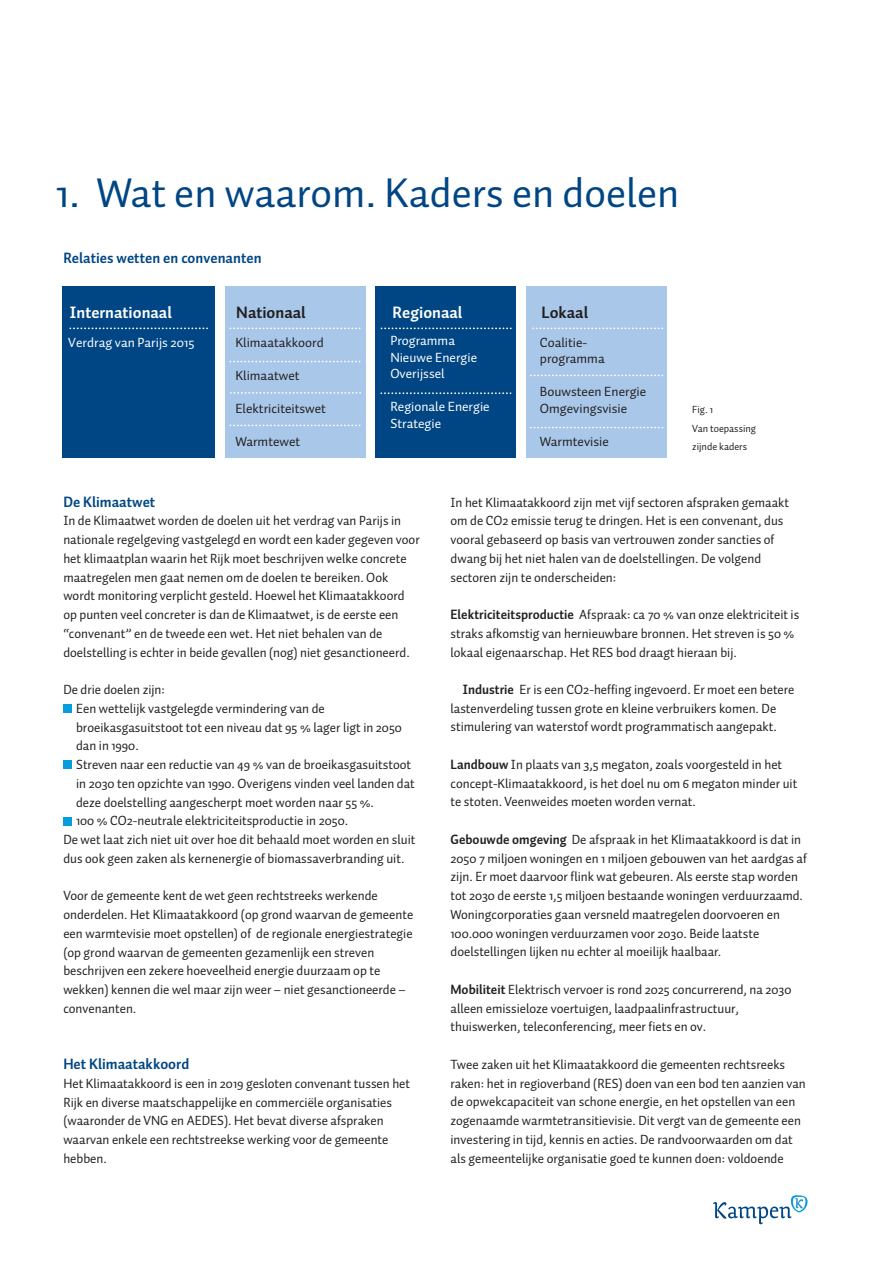
<style>
.page{position:relative;width:893px;height:1263px;background:#fff}
.page>*{position:absolute;margin:0;border:0;box-sizing:border-box;transform-origin:0 0}
.t1{font:42px "Auto Pro";color:#004684}
.t2{font:700 16.5px "Auto Pro";color:#fff}
.t3{font:700 16.5px "Auto Pro";color:#231f20}
.t4{font:700 15px "Auto Pro";color:#004684}
.t5{font:13.5px/18.8px "Auto Pro";color:#231f20}
.t6{font:13.5px/16.5px "Auto Pro";color:#fff}
.t7{font:10.5px/18.8px "Auto Pro";color:#231f20}
.s1{font-weight:700}
</style>
<div class="page">
<div style="left:63px;top:704px;width:9px;height:9px;background:#069ddc"></div>
<div style="left:63px;top:761px;width:9px;height:8px;background:#069ddc"></div>
<div style="left:63px;top:817px;width:9px;height:8px;background:#069ddc"></div>
<svg style="left:713px;top:1195px;width:95px;height:29px"></svg>
<div style="left:527px;top:287px;width:140px;height:171px;background:#a9c8e9"></div>
<div style="left:225px;top:287px;width:140px;height:171px;background:#a9c8e9"></div>
<div style="left:62px;top:286px;width:152px;height:171px;background:#004684"></div>
<div style="left:376px;top:287px;width:140px;height:171px;background:#004684"></div>
<svg style="left:230px;top:361px;width:131px;height:1px"></svg>
<svg style="left:230px;top:424px;width:131px;height:2px"></svg>
<svg style="left:531px;top:375px;width:132px;height:1px"></svg>
<svg style="left:531px;top:427px;width:132px;height:1px"></svg>
<svg style="left:533px;top:327px;width:130px;height:2px"></svg>
<svg style="left:230px;top:327px;width:131px;height:2px"></svg>
<svg style="left:70px;top:327px;width:138px;height:2px"></svg>
<svg style="left:381px;top:327px;width:131px;height:2px"></svg>
<svg style="left:381px;top:392px;width:130px;height:2px"></svg>
<svg style="left:231px;top:392px;width:130px;height:2px"></svg>
<h1 class="t1" style="left:56px;top:163px;width:625px">1. Wat en waarom. Kaders en doelen</h1>
<p class="t4" style="left:63px;top:247px;width:200px">Relaties wetten en convenanten</p>
<p class="t2" style="left:70px;top:300px;width:103px">Internationaal</p>
<p class="t6" style="left:68px;top:334px;width:128px">Verdrag van Parijs 2015</p>
<p class="t3" style="left:236px;top:300px;width:71px">Nationaal</p>
<p class="t5" style="left:235px;top:332px;width:90px">Klimaatakkoord</p>
<p class="t5" style="left:235px;top:365px;width:66px">Klimaatwet</p>
<p class="t5" style="left:235px;top:398px;width:92px">Elektriciteitswet</p>
<p class="t5" style="left:235px;top:431px;width:66px">Warmtewet</p>
<p class="t2" style="left:393px;top:300px;width:71px">Regionaal</p>
<p class="t3" style="left:541px;top:300px;width:48px">Lokaal</p>
<p class="t6" style="left:390px;top:332px;width:88px">Programma<br>Nieuwe Energie<br>Overijssel</p>
<p class="t6" style="left:390px;top:398px;width:101px">Regionale Energie<br>Strategie</p>
<p class="t5" style="left:540px;top:333px;width:66px;line-height:16.5px">Coalitie&shy;programma</p>
<p class="t5" style="left:540px;top:383px;width:108px;line-height:16.5px">Bouwsteen Energie<br>Omgevingsvisie</p>
<p class="t5" style="left:540px;top:431px;width:70px">Warmtevisie</p>
<p class="t7" style="left:692px;top:400px;width:65px">Fig. 1<br>Van toepassing zijnde kaders</p>
<p class="t4" style="left:63px;top:491px;width:93px">De Klimaatwet</p>
<p class="t5" style="left:63px;top:511px;width:358px">In de Klimaatwet worden de doelen uit het verdrag van Parijs in nationale regelgeving vastgelegd en wordt een kader gegeven voor het klimaatplan waarin het Rijk moet beschrijven welke concrete maatregelen men gaat nemen om de doelen te bereiken. Ook wordt monitoring verplicht gesteld. Hoewel het Klimaatakkoord op punten veel concreter is dan de Klimaatwet, is de eerste een “convenant” en de tweede een wet. Het niet behalen van de doelstelling is echter in beide gevallen (nog) niet gesanctioneerd.</p>
<p class="t5" style="left:63px;top:680px;width:103px">De drie doelen zijn:</p>
<p class="t5" style="left:76px;top:699px;width:250px">Een wettelijk vastgelegde vermindering van de</p>
<p class="t5" style="left:76px;top:717px;width:327px">broeikasgasuitstoot tot een niveau dat 95 % lager ligt in 2050</p>
<p class="t5" style="left:76px;top:736px;width:64px">dan in 1990.</p>
<p class="t5" style="left:76px;top:755px;width:336px">Streven naar een reductie van 49 % van de broeikasgasuitstoot</p>
<p class="t5" style="left:76px;top:774px;width:340px">in 2030 ten opzichte van 1990. Overigens vinden veel landen dat</p>
<p class="t5" style="left:76px;top:792px;width:299px">deze doelstelling aangescherpt moet worden naar 55 %.</p>
<p class="t5" style="left:76px;top:811px;width:273px">100 % CO2-neutrale elektriciteitsproductie in 2050.</p>
<p class="t5" style="left:63px;top:830px;width:354px">De wet laat zich niet uit over hoe dit behaald moet worden en sluit</p>
<p class="t5" style="left:63px;top:849px;width:343px">dus ook geen zaken als kernenergie of biomassaverbranding uit.</p>
<p class="t5" style="left:63px;top:886px;width:351px">Voor de gemeente kent de wet geen rechtstreeks werkende onderdelen. Het Klimaatakkoord (op grond waarvan de gemeente een warmtevisie moet opstellen) of de regionale energiestrategie (op grond waarvan de gemeenten gezamenlijk een streven beschrijven een zekere hoeveelheid energie duurzaam op te wekken) kennen die wel maar zijn weer – niet gesanctioneerde – convenanten.</p>
<p class="t4" style="left:63px;top:1053px;width:127px">Het Klimaatakkoord</p>
<p class="t5" style="left:63px;top:1074px;width:348px">Het Klimaatakkoord is een in 2019 gesloten convenant tussen het Rijk en diverse maatschappelijke en commerciële organisaties (waaronder de VNG en AEDES). Het bevat diverse afspraken waarvan enkele een rechtstreekse werking voor de gemeente hebben.</p>
<p class="t5" style="left:450px;top:492px;width:340px">In het Klimaatakkoord zijn met vijf sectoren afspraken gemaakt om de CO2 emissie terug te dringen. Het is een convenant, dus vooral gebaseerd op basis van vertrouwen zonder sancties of dwang bij het niet halen van de doelstellingen. De volgend sectoren zijn te onderscheiden:</p>
<p class="t5" style="left:450px;top:605px;width:350px"><span class="s1">Elektriciteitsproductie</span> Afspraak: ca 70 % van onze elektriciteit is straks afkomstig van hernieuwbare bronnen. Het streven is 50 % lokaal eigenaarschap. Het RES bod draagt hieraan bij.</p>
<p class="t5" style="left:450px;top:680px;width:345px;text-indent:12px"><span class="s1">Industrie</span> Er is een CO2-heffing ingevoerd. Er moet een betere lastenverdeling tussen grote en kleine verbruikers komen. De stimulering van waterstof wordt programmatisch aangepakt.</p>
<p class="t5" style="left:450px;top:755px;width:348px"><span class="s1">Landbouw</span> In plaats van 3,5 megaton, zoals voorgesteld in het concept-Klimaatakkoord, is het doel nu om 6 megaton minder uit te stoten. Veenweides moeten worden vernat.</p>
<p class="t5" style="left:450px;top:829px;width:358px"><span class="s1">Gebouwde omgeving</span> De afspraak in het Klimaatakkoord is dat in 2050 7 miljoen woningen en 1 miljoen gebouwen van het aardgas af zijn. Er moet daarvoor flink wat gebeuren. Als eerste stap worden tot 2030 de eerste 1,5 miljoen bestaande woningen verduurzaamd.<br>Woningcorporaties gaan versneld maatregelen doorvoeren en 100.000 woningen verduurzamen voor 2030. Beide laatste doelstellingen lijken nu echter al moeilijk haalbaar.</p>
<p class="t5" style="left:450px;top:979px;width:342px"><span class="s1">Mobiliteit</span> Elektrisch vervoer is rond 2025 concurrerend, na 2030 alleen emissieloze voertuigen, laadpaalinfrastructuur, thuiswerken, teleconferencing, meer fiets en ov.</p>
<p class="t5" style="left:450px;top:1054px;width:357px">Twee zaken uit het Klimaatakkoord die gemeenten rechtsreeks raken: het in regioverband (RES) doen van een bod ten aanzien van de opwekcapaciteit van schone energie, en het opstellen van een zogenaamde warmtetransitievisie. Dit vergt van de gemeente een investering in tijd, kennis en acties. De randvoorwaarden om dat als gemeentelijke organisatie goed te kunnen doen: voldoende</p>
</div>
